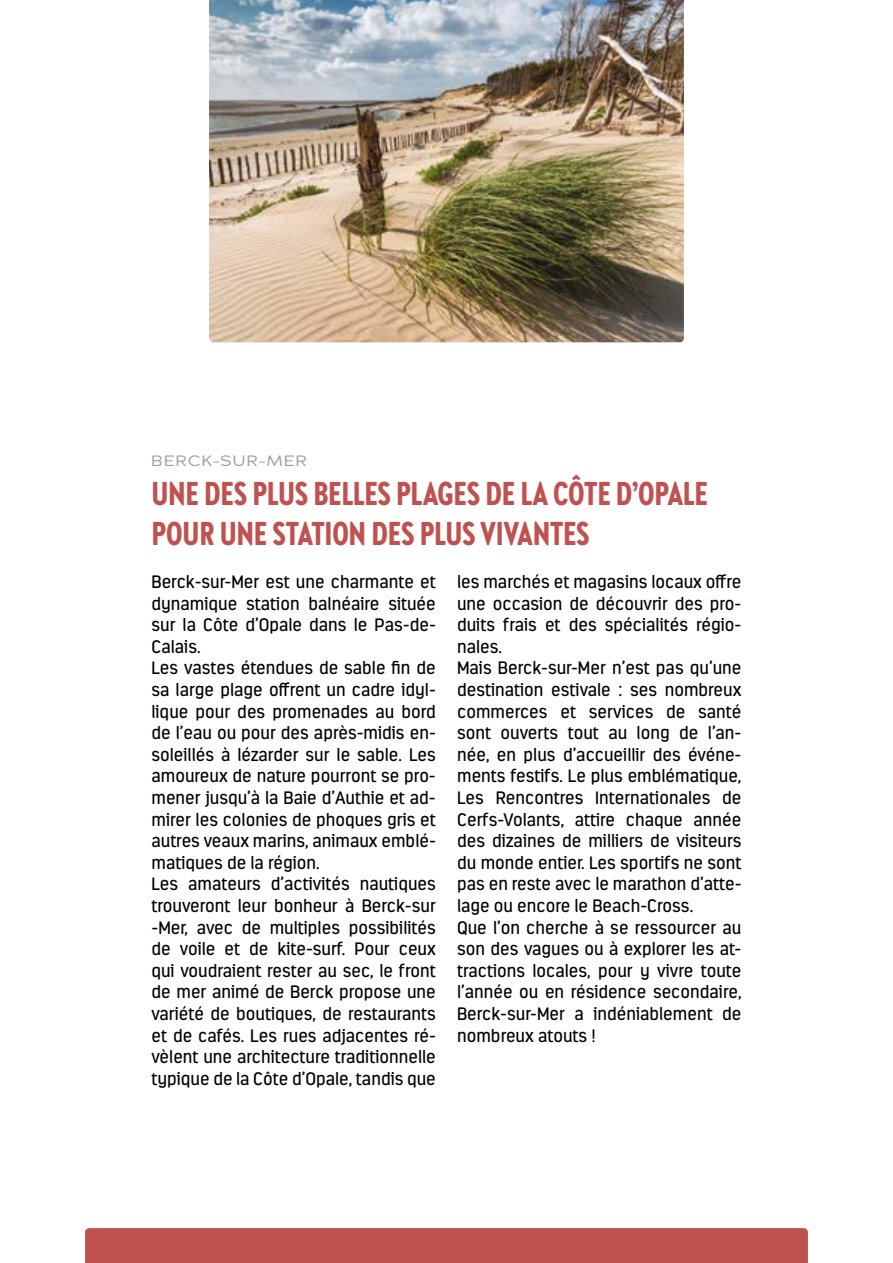
<style>
.page{position:relative;width:893px;height:1263px;background:#fff}
.page>*{position:absolute;margin:0;border:0;box-sizing:border-box;transform-origin:0 0}
.t1{font:900 33px/39.6px "Brandon Grotesque Condensed";letter-spacing:-.005em;color:#bf5250}
.t2{font:18px/21.6px "Estandar Rounded";color:#000}
.t3{font:15px "Adrianna Extended";letter-spacing:.065em;color:#989fac}
</style>
<div class="page">
<div style="left:85px;top:1228px;width:723px;height:35px;background:#bf5250"></div>
<img style="left:209px;top:0;width:475px;height:342px">
<p class="t3" style="left:152px;top:451px;width:157px">BERCK-SUR-MER</p>
<h1 class="t1" style="left:151px;top:474px;width:558px">UNE DES PLUS BELLES PLAGES DE LA CÔTE D’OPALE<br>POUR UNE STATION DES PLUS VIVANTES</h1>
<p class="t2" style="left:151px;top:571px;width:286px">Berck-sur-Mer est une charmante et dynamique station balnéaire située sur la Côte d’Opale dans le Pas-de-Calais.<br>Les vastes étendues de sable fin de sa large plage offrent un cadre idyl&shy;lique pour des promenades au bord de l’eau ou pour des après-midis en&shy;soleillés à lézarder sur le sable. Les amoureux de nature pourront se pro&shy;mener jusqu’à la Baie d’Authie et ad&shy;mirer les colonies de phoques gris et autres veaux marins, animaux emblé&shy;matiques de la région.<br>Les amateurs d’activités nautiques trouveront leur bonheur à Berck-sur -Mer, avec de multiples possibilités de voile et de kite-surf. Pour ceux qui voudraient rester au sec, le front de mer animé de Berck propose une variété de boutiques, de restaurants et de cafés. Les rues adjacentes ré&shy;vèlent une architecture traditionnelle typique de la Côte d’Opale, tandis que</p>
<p class="t2" style="left:457px;top:571px;width:286px">les marchés et magasins locaux offre une occasion de découvrir des pro&shy;duits frais et des spécialités régio&shy;nales.<br>Mais Berck-sur-Mer n’est pas qu’une destination estivale : ses nombreux commerces et services de santé sont ouverts tout au long de l’an&shy;née, en plus d’accueillir des événe&shy;ments festifs. Le plus emblématique, Les Rencontres Internationales de Cerfs-Volants, attire chaque année des dizaines de milliers de visiteurs du monde entier. Les sportifs ne sont pas en reste avec le marathon d’atte&shy;lage ou encore le Beach-Cross.<br>Que l’on cherche à se ressourcer au son des vagues ou à explorer les at&shy;tractions locales, pour y vivre toute l’année ou en résidence secondaire, Berck-sur-Mer a indéniablement de nombreux atouts !</p>
</div>
